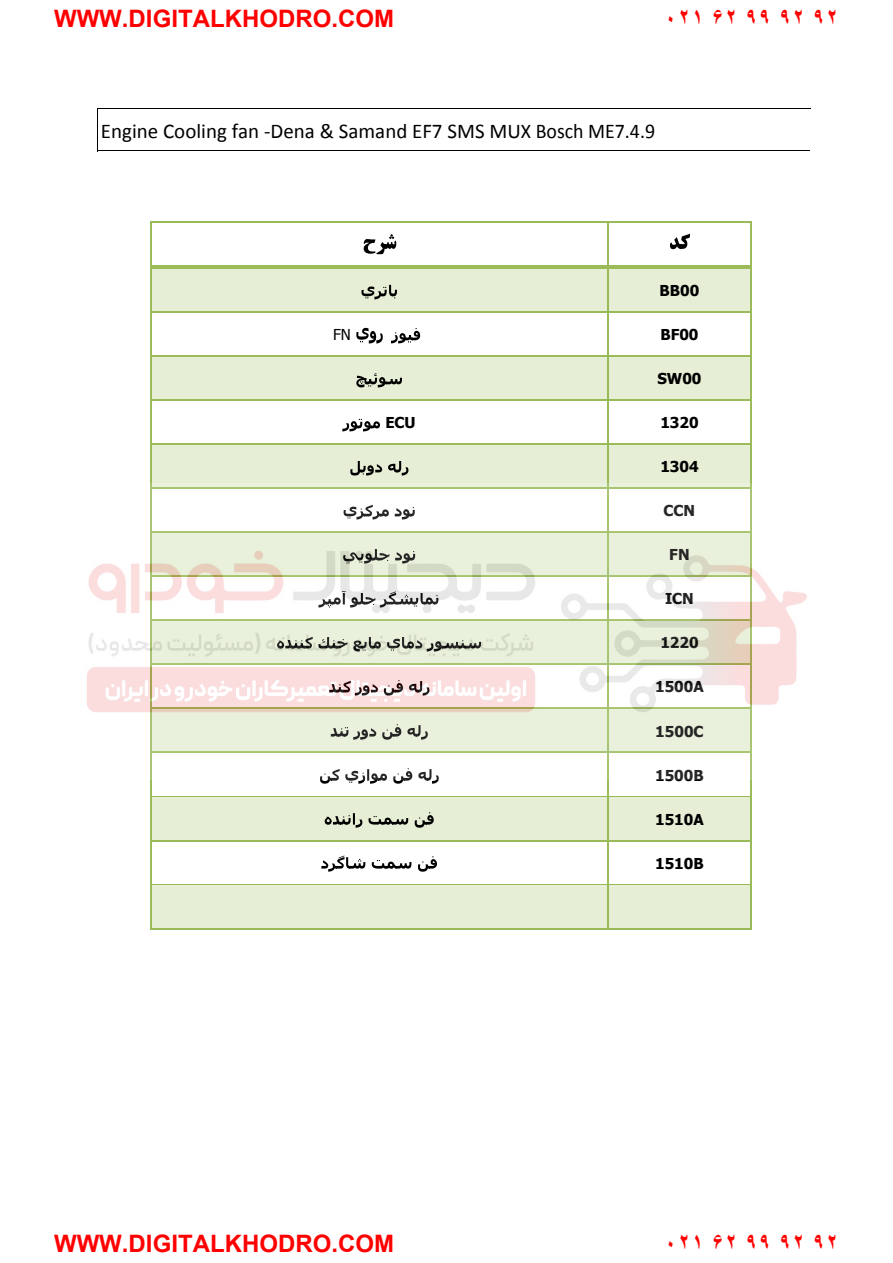
<style>
.page{position:relative;width:893px;height:1263px;background:#fff}
.page>*{position:absolute;margin:0;border:0;box-sizing:border-box;transform-origin:0 0}
.t1{font:700 24px "Arial";color:#f00}
.t2{font:21px "Calibri";color:#000}
.t3{font:700 15px "Tahoma";color:#000}
.t4{font:15px "Tahoma";color:#000}
</style>
<div class="page">
<hr style="left:97px;top:108px;width:713px;height:1px;background:#000">
<hr style="left:97px;top:109px;width:1px;height:42px;background:#000">
<hr style="left:97px;top:151px;width:542px;height:1px;background:#000">
<hr style="left:640px;top:151px;width:169px;height:1px;background:#000">
<svg style="left:670px;top:234px;width:20px;height:15px"></svg>
<svg style="left:364px;top:234px;width:32px;height:20px"></svg>
<hr style="left:150px;top:222px;width:457px;height:1px;background:#9bbb59">
<hr style="left:609px;top:222px;width:141px;height:1px;background:#9bbb59">
<hr style="left:150px;top:223px;width:1px;height:43px;background:#9bbb59">
<hr style="left:607px;top:223px;width:2px;height:43px;background:#9bbb59">
<hr style="left:750px;top:223px;width:1px;height:43px;background:#9bbb59">
<div style="left:609px;top:269px;width:141px;height:43px;background:#e6eed5"></div>
<div style="left:151px;top:269px;width:456px;height:43px;background:#e6eed5"></div>
<svg style="left:361px;top:285px;width:36px;height:14px"></svg>
<hr style="left:151px;top:266px;width:456px;height:3px;background:#9bbb59">
<hr style="left:607px;top:266px;width:143px;height:3px;background:#9bbb59">
<hr style="left:150px;top:269px;width:1px;height:43px;background:#9bbb59">
<hr style="left:607px;top:269px;width:2px;height:43px;background:#9bbb59">
<hr style="left:750px;top:269px;width:1px;height:43px;background:#9bbb59">
<svg style="left:391px;top:328px;width:29px;height:15px"></svg>
<hr style="left:151px;top:312px;width:456px;height:1px;background:#9bbb59">
<hr style="left:609px;top:312px;width:141px;height:1px;background:#9bbb59">
<hr style="left:150px;top:313px;width:1px;height:43px;background:#9bbb59">
<hr style="left:607px;top:313px;width:2px;height:43px;background:#9bbb59">
<hr style="left:750px;top:313px;width:1px;height:43px;background:#9bbb59">
<div style="left:609px;top:357px;width:141px;height:43px;background:#e6eed5"></div>
<div style="left:151px;top:357px;width:456px;height:43px;background:#e6eed5"></div>
<svg style="left:356px;top:373px;width:46px;height:14px"></svg>
<hr style="left:151px;top:356px;width:456px;height:1px;background:#9bbb59">
<hr style="left:609px;top:356px;width:141px;height:1px;background:#9bbb59">
<hr style="left:150px;top:357px;width:1px;height:43px;background:#9bbb59">
<hr style="left:607px;top:357px;width:2px;height:43px;background:#9bbb59">
<hr style="left:750px;top:357px;width:1px;height:43px;background:#9bbb59">
<svg style="left:342px;top:419px;width:38px;height:12px"></svg>
<hr style="left:151px;top:400px;width:456px;height:1px;background:#9bbb59">
<hr style="left:609px;top:400px;width:141px;height:1px;background:#9bbb59">
<hr style="left:150px;top:401px;width:1px;height:43px;background:#9bbb59">
<hr style="left:607px;top:401px;width:2px;height:43px;background:#9bbb59">
<hr style="left:750px;top:401px;width:1px;height:43px;background:#9bbb59">
<div style="left:609px;top:445px;width:141px;height:43px;background:#e6eed5"></div>
<div style="left:151px;top:445px;width:456px;height:43px;background:#e6eed5"></div>
<svg style="left:350px;top:461px;width:32px;height:15px"></svg>
<svg style="left:388px;top:461px;width:20px;height:15px"></svg>
<hr style="left:151px;top:444px;width:456px;height:1px;background:#9bbb59">
<hr style="left:609px;top:444px;width:141px;height:1px;background:#9bbb59">
<hr style="left:150px;top:445px;width:1px;height:43px;background:#9bbb59">
<hr style="left:607px;top:445px;width:2px;height:43px;background:#9bbb59">
<hr style="left:750px;top:445px;width:1px;height:43px;background:#9bbb59">
<svg style="left:320px;top:780px;width:66px;height:4px"></svg>
<svg style="left:393px;top:780px;width:17px;height:4px"></svg>
<svg style="left:425px;top:780px;width:14px;height:4px"></svg>
<hr style="left:150px;top:753px;width:1px;height:43px;background:#9bbb59">
<hr style="left:607px;top:753px;width:2px;height:43px;background:#9bbb59">
<hr style="left:750px;top:753px;width:1px;height:43px;background:#9bbb59">
<div style="left:609px;top:797px;width:141px;height:43px;background:#e6eed5"></div>
<div style="left:151px;top:797px;width:456px;height:43px;background:#e6eed5"></div>
<svg style="left:325px;top:813px;width:37px;height:15px"></svg>
<svg style="left:368px;top:816px;width:40px;height:9px"></svg>
<svg style="left:415px;top:812px;width:19px;height:16px"></svg>
<hr style="left:151px;top:796px;width:456px;height:1px;background:#9bbb59">
<hr style="left:609px;top:796px;width:141px;height:1px;background:#9bbb59">
<hr style="left:150px;top:797px;width:1px;height:43px;background:#9bbb59">
<hr style="left:607px;top:797px;width:2px;height:43px;background:#9bbb59">
<hr style="left:750px;top:797px;width:1px;height:43px;background:#9bbb59">
<svg style="left:321px;top:856px;width:44px;height:16px"></svg>
<svg style="left:372px;top:860px;width:39px;height:9px"></svg>
<svg style="left:418px;top:856px;width:19px;height:16px"></svg>
<hr style="left:151px;top:840px;width:456px;height:1px;background:#9bbb59">
<hr style="left:609px;top:840px;width:141px;height:1px;background:#9bbb59">
<hr style="left:150px;top:841px;width:1px;height:43px;background:#9bbb59">
<hr style="left:607px;top:841px;width:2px;height:43px;background:#9bbb59">
<hr style="left:750px;top:841px;width:1px;height:43px;background:#9bbb59">
<div style="left:609px;top:885px;width:141px;height:43px;background:#e6eed5"></div>
<div style="left:151px;top:885px;width:456px;height:43px;background:#e6eed5"></div>
<hr style="left:151px;top:884px;width:456px;height:1px;background:#9bbb59">
<hr style="left:609px;top:884px;width:141px;height:1px;background:#9bbb59">
<hr style="left:150px;top:885px;width:1px;height:44px;background:#9bbb59">
<hr style="left:150px;top:928px;width:457px;height:1px;background:#9bbb59">
<hr style="left:607px;top:885px;width:2px;height:44px;background:#9bbb59">
<hr style="left:609px;top:928px;width:141px;height:1px;background:#9bbb59">
<hr style="left:750px;top:885px;width:1px;height:44px;background:#9bbb59">
<svg style="left:356px;top:328px;width:27px;height:15px"></svg>
<img style="left:87px;top:483px;width:720px;height:297px">
<p class="t1" style="left:54px;top:2px;width:341px">WWW.DIGITALKHODRO.COM</p>
<p class="t1" style="left:664px;top:2px;width:176px">۰۲۱ ۶۲ ۹۹ ۹۲ ۹۲</p>
<p class="t2" style="left:101px;top:117px;width:556px">Engine Cooling fan -Dena &amp; Samand EF7 SMS MUX Bosch ME7.4.9</p>
<p class="t3" style="left:659px;top:280px;width:41px">BB00</p>
<p class="t4" style="left:333px;top:325px;width:19px">FN</p>
<p class="t3" style="left:660px;top:324px;width:40px">BF00</p>
<p class="t3" style="left:657px;top:368px;width:46px">SW00</p>
<p class="t3" style="left:385px;top:412px;width:32px">ECU</p>
<p class="t3" style="left:660px;top:412px;width:40px">1320</p>
<p class="t3" style="left:660px;top:456px;width:40px">1304</p>
<p class="t3" style="left:663px;top:500px;width:33px">CCN</p>
<p class="t3" style="left:669px;top:544px;width:22px">FN</p>
<p class="t3" style="left:665px;top:588px;width:30px">ICN</p>
<p class="t3" style="left:660px;top:632px;width:40px">1220</p>
<p class="t3" style="left:655px;top:676px;width:50px">1500A</p>
<p class="t3" style="left:655px;top:721px;width:50px">1500C</p>
<p class="t3" style="left:655px;top:765px;width:50px">1500B</p>
<p class="t3" style="left:655px;top:809px;width:50px">1510A</p>
<p class="t3" style="left:655px;top:853px;width:50px">1510B</p>
<p class="t1" style="left:54px;top:1227px;width:341px">WWW.DIGITALKHODRO.COM</p>
<p class="t1" style="left:664px;top:1227px;width:176px">۰۲۱ ۶۲ ۹۹ ۹۲ ۹۲</p>
</div>
